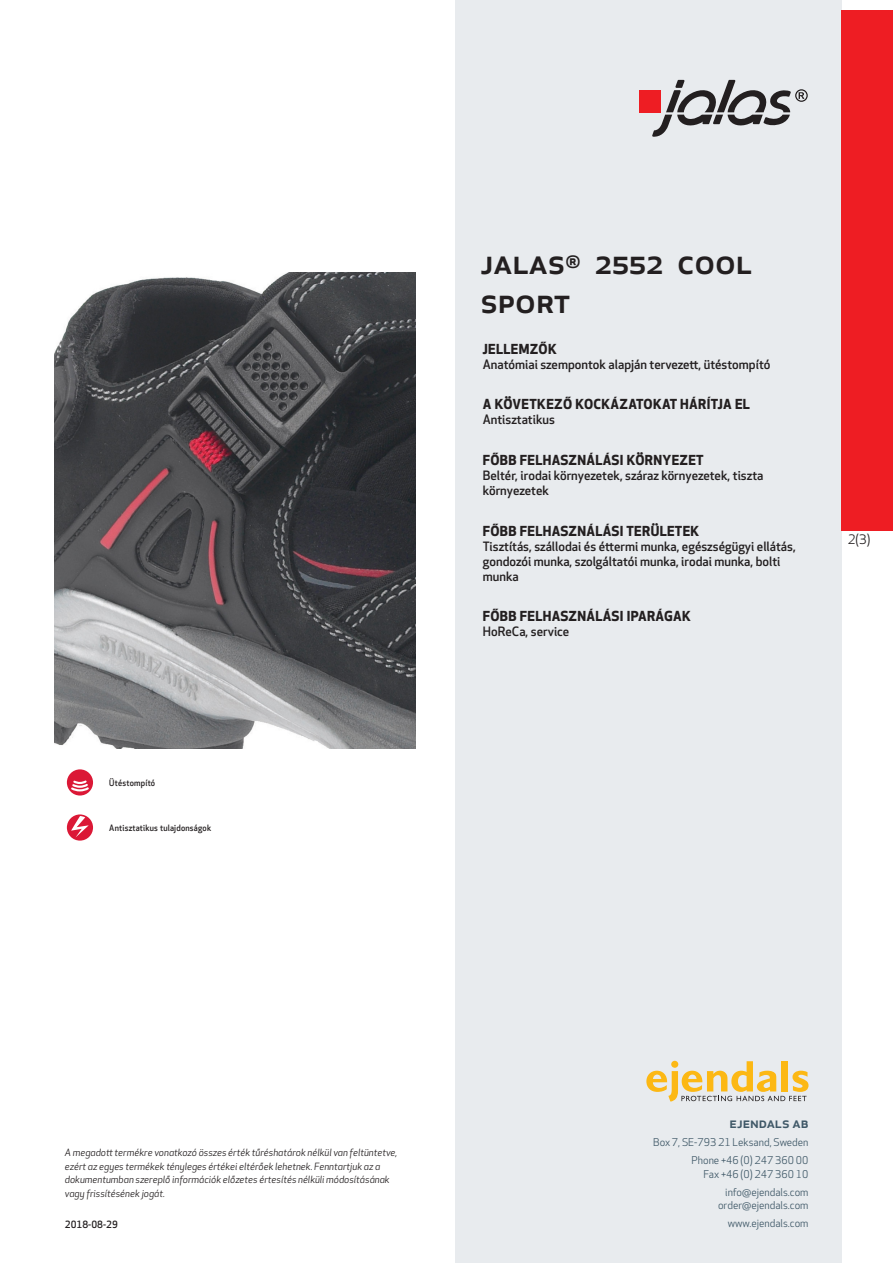
<style>
.page{position:relative;width:893px;height:1263px;background:#fff}
.page>*{position:absolute;margin:0;border:0;box-sizing:border-box;transform-origin:0 0}
.prodname{font:500 34.5px/39px "Apex New";color:#231f20}
.t1{font:500 15px "Apex New";color:#405968}
.Funktion_body{font:700 13.5px "Apex New";letter-spacing:.025em;color:#231f20}
.t2{font:12.75px "Apex New";color:#231f20}
.Funktion_body-2{font:500 12.6px/15px "Apex New";color:#231f20}
.t3{font:10.5px/18px "Apex New";color:#405968;text-align:right}
.t4{font:italic 9.75px/13.5px "Apex New";color:#231f20}
.Sidfot_datum{font:500 9.75px "Apex New";color:#231f20}
.Artikel{font:500 8.55px "Apex New";letter-spacing:.025em;color:#231f20;scale:.95 1}
</style>
<div class="page">
<div style="left:455px;top:0;width:387px;height:1263px;background:#e8ebee"></div>
<svg style="left:646px;top:1061px;width:162px;height:40px"></svg>
<div style="left:842px;top:11px;width:51px;height:520px;background:#ee1d23"></div>
<div style="left:639px;top:90px;width:22px;height:22px;background:#ee1d23"></div>
<svg style="left:652px;top:80px;width:156px;height:57px"></svg>
<svg style="left:67px;top:814px;width:26px;height:27px"></svg>
<svg style="left:71px;top:816px;width:18px;height:21px"></svg>
<div style="left:67px;top:769px;width:26px;height:26px;background:#db1836;border-radius:50%"></div>
<svg style="left:69px;top:780px;width:22px;height:12px"></svg>
<img style="left:54px;top:272px;width:361px;height:476px">
<p class="Artikel" style="left:109px;top:777px;width:50px">Ütéstompító</p>
<p class="Artikel" style="left:109px;top:822px;width:109px">Antisztatikus tulajdonságok</p>
<p class="prodname" style="left:480px;top:241px;width:273px">JALAS<sup>®</sup> 2552 COOL<br>SPORT</p>
<p class="Funktion_body" style="left:483px;top:339px;width:75px">JELLEMZŐK</p>
<p class="Funktion_body-2" style="left:483px;top:356px;width:289px">Anatómiai szempontok alapján tervezett, ütéstompító</p>
<p class="Funktion_body" style="left:483px;top:395px;width:269px">A KÖVETKEZŐ KOCKÁZATOKAT HÁRÍTJA EL</p>
<p class="Funktion_body-2" style="left:483px;top:412px;width:73px">Antisztatikus</p>
<p class="Funktion_body" style="left:483px;top:450px;width:222px">FŐBB FELHASZNÁLÁSI KÖRNYEZET</p>
<p class="Funktion_body-2" style="left:483px;top:468px;width:282px">Beltér, irodai környezetek, száraz környezetek, tiszta környezetek</p>
<p class="Funktion_body" style="left:483px;top:521px;width:218px">FŐBB FELHASZNÁLÁSI TERÜLETEK</p>
<p class="Funktion_body-2" style="left:483px;top:538px;width:314px">Tisztítás, szállodai és éttermi munka, egészségügyi ellátás, gondozói munka, szolgáltatói munka, irodai munka, bolti munka</p>
<p class="Funktion_body" style="left:483px;top:607px;width:209px">FŐBB FELHASZNÁLÁSI IPARÁGAK</p>
<p class="Funktion_body-2" style="left:483px;top:624px;width:88px">HoReCa, service</p>
<p class="t2" style="left:848px;top:531px;width:24px">2(3)</p>
<p class="t4" style="left:65px;top:1146px;width:334px">A megadott termékre vonatkozó összes érték tűréshatárok nélkül van feltüntetve, ezért az egyes termékek tényleges értékei eltérőek lehetnek. Fenntartjuk az a dokumentumban szereplő információk előzetes értesítés nélküli módosításának vagy frissítésének jogát.</p>
<p class="Sidfot_datum" style="left:65px;top:1218px;width:54px">2018-08-29</p>
<p class="t1" style="left:729px;top:1113px;width:80px">ejendals ab</p>
<p class="t3" style="left:653px;top:1133px;width:157px">Box 7, SE-793 21 Leksand, Sweden<br>Phone +46 (0) 247 360 00</p>
<p class="t3" style="left:703px;top:1165px;width:107px">Fax +46 (0) 247 360 10 info@ejendals.com</p>
<p class="t3" style="left:718px;top:1196px;width:92px">order@ejendals.com</p>
<p class="t3" style="left:728px;top:1215px;width:82px">www.ejendals.com</p>
</div>
